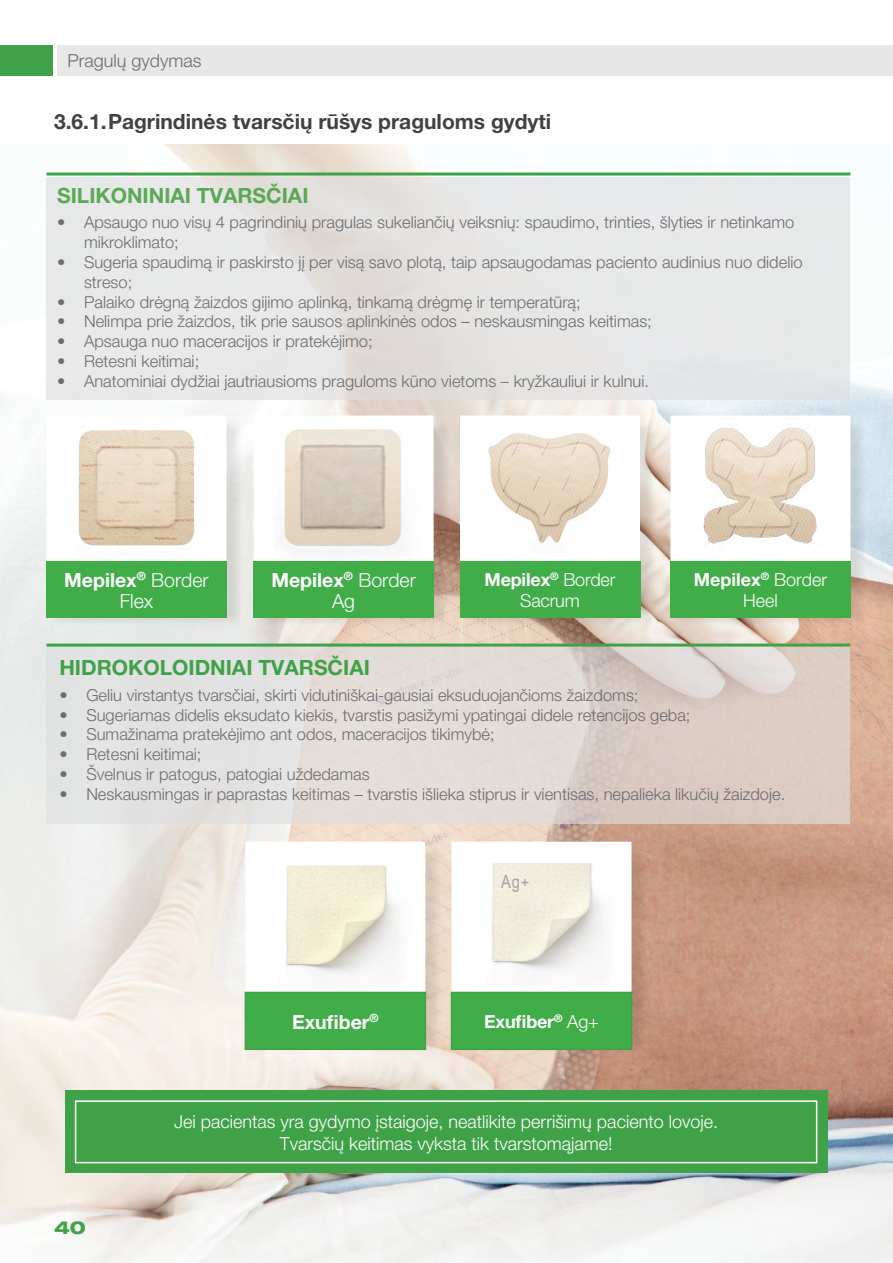
<style>
.page{position:relative;width:893px;height:1263px;background:#fff}
.page>*{position:absolute;margin:0;border:0;box-sizing:border-box;transform-origin:0 0}
.t1{font:21px "Helvetica Neue LT 75 Bd";color:#414042}
.t2{font:21px "Helvetica Neue LT 75 Bd";color:#40a248}
.t3{font:21px "Helvetica Neue LT 75 Bd";color:#5aa954}
.t4{font:19.5px "Helvetica Neue LT 75 Bd";color:#fff}
.t5{font:19.5px "Helvetica Neue LT 45 Lt";color:#fff}
.t6{font:18px/21.6px "Helvetica Neue LT 45 Lt";color:#fff;text-align:center}
.t7{font:18px "Helvetica Neue LT 75 Bd";letter-spacing:-.01em;color:#fff}
.t8{font:18px "Helvetica Neue LT 45 Lt";color:#6d6c6f}
.t9{font:18px "Arial Narrow";color:#a3a3a6}
.t10{font:18px "Helvetica Neue LT 83 Hv Ex";color:#40a248}
.t11{font:16.5px/19.8px "Helvetica Neue LT 45 Lt";color:#6d6c6f}
.s1{font-family:"Helvetica Neue LT 45 Lt"}
</style>
<div class="page">
<img style="left:0;top:144px;width:893px;height:1119px">
<div style="left:65px;top:1091px;width:763px;height:82px;background:#40a248"></div>
<div style="left:75px;top:1100px;width:742px;height:63px;border:2px solid #fff"></div>
<svg style="left:46px;top:177px;width:804px;height:222px;background:#e6e5e5"></svg>
<div style="left:49px;top:418px;width:196px;height:209px;background:#000;opacity:.1"></div>
<div style="left:46px;top:415px;width:180px;height:194px;background:#fff"></div>
<div style="left:256px;top:418px;width:196px;height:209px;background:#000;opacity:.1"></div>
<div style="left:254px;top:415px;width:180px;height:194px;background:#fff;border:2px solid #fff"></div>
<div style="left:462px;top:418px;width:197px;height:209px;background:#000;opacity:.1"></div>
<div style="left:460px;top:415px;width:180px;height:194px;background:#fff"></div>
<div style="left:673px;top:418px;width:196px;height:209px;background:#000;opacity:.1"></div>
<div style="left:670px;top:415px;width:180px;height:194px;background:#fff;border:2px solid #fff"></div>
<img style="left:78px;top:430px;width:117px;height:116px">
<img style="left:281px;top:429px;width:121px;height:122px">
<img style="left:488px;top:433px;width:123px;height:110px">
<img style="left:703px;top:427px;width:114px;height:117px">
<div style="left:46px;top:561px;width:180px;height:57px;background:#41ad49"></div>
<div style="left:254px;top:561px;width:180px;height:57px;background:#41ad49"></div>
<div style="left:460px;top:561px;width:180px;height:57px;background:#41ad49"></div>
<div style="left:670px;top:561px;width:180px;height:57px;background:#41ad49"></div>
<svg style="left:46px;top:646px;width:804px;height:178px;background:#dfd8d4"></svg>
<div style="left:247px;top:844px;width:197px;height:210px;background:#000;opacity:.1"></div>
<div style="left:245px;top:842px;width:180px;height:193px;background:#fff"></div>
<div style="left:454px;top:844px;width:196px;height:210px;background:#000;opacity:.1"></div>
<div style="left:452px;top:842px;width:180px;height:193px;background:#fff;border:2px solid #fff"></div>
<img style="left:275px;top:865px;width:141px;height:127px">
<div style="left:245px;top:992px;width:180px;height:57px;background:#41ad49"></div>
<div style="left:245px;top:992px;width:181px;height:58px;border:2px solid #40a248"></div>
<img style="left:484px;top:863px;width:138px;height:129px">
<div style="left:452px;top:992px;width:180px;height:57px;background:#41ad49"></div>
<div style="left:451px;top:992px;width:181px;height:58px;border:2px solid #40a248"></div>
<hr style="left:46px;top:172px;width:804px;height:3px;background:#40a248">
<hr style="left:46px;top:643px;width:804px;height:3px;background:#40a248">
<div style="left:57px;top:45px;width:836px;height:30px;background:#e7e7e7"></div>
<div style="left:0;top:45px;width:52px;height:30px;background:#40a248"></div>
<p class="t8" style="left:68px;top:50px;width:136px">Pragulų gydymas</p>
<p class="t1" style="left:54px;top:109px;width:499px">3.6.1.Pagrindinės tvarsčių rūšys praguloms gydyti</p>
<p class="t3" style="left:57px;top:182px;width:253px">SILIKONINIAI TVARSČIAI</p>
<p class="t11" style="left:84px;top:212px;width:712px;text-indent:-27px">• Apsaugo nuo visų 4 pagrindinių pragulas sukeliančių veiksnių: spaudimo, trinties, šlyties ir netinkamo mikroklimato;</p>
<p class="t11" style="left:84px;top:252px;width:720px;text-indent:-27px">• Sugeria spaudimą ir paskirsto jį per visą savo plotą, taip apsaugodamas paciento audinius nuo didelio streso;</p>
<p class="t11" style="left:57px;top:291px;width:525px">• Palaiko drėgną žaizdos gijimo aplinką, tinkamą drėgmę ir temperatūrą;</p>
<p class="t11" style="left:57px;top:311px;width:596px">• Nelimpa prie žaizdos, tik prie sausos aplinkinės odos – neskausmingas keitimas;</p>
<p class="t11" style="left:57px;top:331px;width:317px">• Apsauga nuo maceracijos ir pratekėjimo;</p>
<p class="t11" style="left:57px;top:351px;width:144px">• Retesni keitimai;</p>
<p class="t11" style="left:57px;top:371px;width:594px">• Anatominiai dydžiai jautriausioms praguloms kūno vietoms – kryžkauliui ir kulnui.</p>
<p class="t4" style="left:64px;top:567px;width:146px">Mepilex<sup>®</sup> <span class="s1">Border</span></p>
<p class="t5" style="left:120px;top:589px;width:35px">Flex</p>
<p class="t4" style="left:271px;top:567px;width:146px">Mepilex<sup>®</sup> <span class="s1">Border</span></p>
<p class="t5" style="left:332px;top:589px;width:25px">Ag</p>
<p class="t7" style="left:484px;top:568px;width:132px">Mepilex<sup>®</sup> <span class="s1">Border</span></p>
<p class="t6" style="left:520px;top:590px;width:61px">Sacrum</p>
<p class="t7" style="left:694px;top:568px;width:135px">Mepilex<sup>®</sup> <span class="s1">Border</span></p>
<p class="t6" style="left:743px;top:590px;width:36px">Heel</p>
<p class="t2" style="left:59px;top:654px;width:312px">HIDROKOLOIDNIAI TVARSČIAI</p>
<p class="t11" style="left:59px;top:685px;width:581px">• Geliu virstantys tvarsčiai, skirti vidutiniškai-gausiai eksuduojančioms žaizdoms;</p>
<p class="t11" style="left:59px;top:704px;width:633px">• Sugeriamas didelis eksudato kiekis, tvarstis pasižymi ypatingai didele retencijos geba;</p>
<p class="t11" style="left:59px;top:724px;width:437px">• Sumažinama pratekėjimo ant odos, maceracijos tikimybė;</p>
<p class="t11" style="left:59px;top:744px;width:144px">• Retesni keitimai;</p>
<p class="t11" style="left:59px;top:764px;width:312px">• Švelnus ir patogus, patogiai uždedamas</p>
<p class="t11" style="left:59px;top:784px;width:727px">• Neskausmingas ir paprastas keitimas – tvarstis išlieka stiprus ir vientisas, nepalieka likučių žaizdoje.</p>
<p class="t4" style="left:292px;top:1009px;width:88px">Exufiber<sup>®</sup></p>
<p class="t9" style="left:501px;top:868px;width:30px">Ag+</p>
<p class="t7" style="left:484px;top:1010px;width:116px">Exufiber<sup>®</sup> <span class="s1">Ag+</span></p>
<p class="t10" style="left:54px;top:1216px;width:33px">40</p>
<p class="t6" style="left:174px;top:1111px;width:545px">Jei pacientas yra gydymo įstaigoje, neatlikite perrišimų paciento lovoje.<br>Tvarsčių keitimas vyksta tik tvarstomąjame!</p>
</div>
